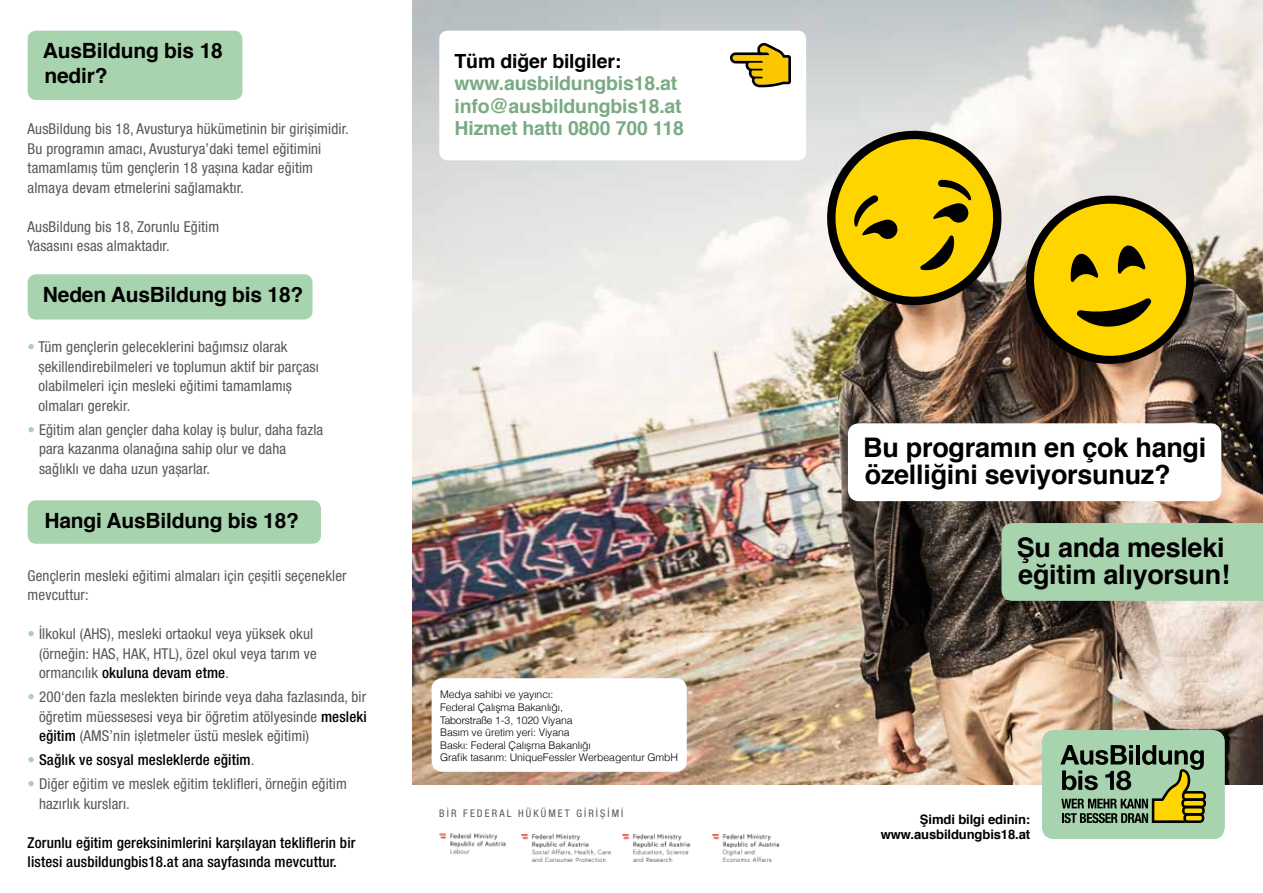
<style>
.page{position:relative;width:1263px;height:893px;background:#fff}
.page>*{position:absolute;margin:0;border:0;box-sizing:border-box;transform-origin:0 0}
.t1{font:700 27px/27px "Helvetica";letter-spacing:-.01em;color:#000}
.t2{font:700 21px/25.2px "Helvetica";letter-spacing:-.01em;color:#000}
.t3{font:700 19.5px/22.5px "Helvetica";letter-spacing:-.01em;color:#7aab84}
.t4{font:700 19.5px "Helvetica";letter-spacing:-.01em;color:#000}
.t5{font:condensed 15px/19.5px "Helvetica Neue LT Pro";letter-spacing:.01em;color:#575756}
.t6{font:500 condensed 15px/19.5px "Helvetica Neue LT Pro";letter-spacing:.01em;color:#000}
.t7{font:700 13.05px/15.8px "Helvetica";letter-spacing:-.01em;color:#000;text-align:right}
.t8{font:300 10.5px/12.6px "Helvetica";letter-spacing:-.01em;color:#000}
.t9{font:condensed 10.5px "Helvetica Neue LT Pro";letter-spacing:.2em;color:#575756}
.t10{font:300 10.5px "Helvetica Neue LT Std";letter-spacing:-.01em;color:#000}
.s1{color:#a8d3af}
.s2{font-weight:500;color:#000}
.s3{font-weight:400;color:#a8d3af}
.s4{font-weight:400;color:#575756}
.s5{font-family:"Helvetica"}
</style>
<div class="page">
<img style="left:412px;top:0;width:851px;height:785px">
<div style="left:848px;top:423px;width:373px;height:78px;background:#fff;border-radius:11px"></div>
<div style="left:1001px;top:523px;width:262px;height:78px;background:#a8d3af"></div>
<svg style="left:1042px;top:730px;width:182px;height:109px;background:#8fac85"></svg>
<div style="left:28px;top:274px;width:285px;height:46px;background:#a8d3af;border-radius:9px"></div>
<div style="left:28px;top:31px;width:214px;height:69px;background:#a8d3af;border-radius:9px"></div>
<svg style="left:818px;top:122px;width:192px;height:192px;background:#c6af45"></svg>
<svg style="left:1019px;top:189px;width:182px;height:182px;background:#b0972c"></svg>
<div style="left:439px;top:31px;width:367px;height:129px;background:#fff;border-radius:9px"></div>
<svg style="left:730px;top:43px;width:61px;height:44px"></svg>
<div style="left:432px;top:678px;width:255px;height:94px;background:#fff;border-radius:11px"></div>
<div style="left:28px;top:500px;width:293px;height:44px;background:#a8d3af;border-radius:9px"></div>
<img style="left:712px;top:834px;width:68px;height:27px">
<img style="left:522px;top:834px;width:90px;height:27px">
<img style="left:439px;top:833px;width:67px;height:22px">
<img style="left:623px;top:834px;width:68px;height:27px">
<h2 class="t2" style="left:43px;top:38px;width:181px">AusBildung bis 18 nedir?</h2>
<p class="t5" style="left:28px;top:119px;width:323px">AusBildung bis 18, Avusturya hükümetinin bir girişimidir.<br>Bu programın amacı, Avusturya’daki temel eğitimini tamamlamış tüm gençlerin 18 yaşına kadar eğitim almaya devam etmelerini sağlamaktır.</p>
<p class="t5" style="left:28px;top:217px;width:193px">AusBildung bis 18, Zorunlu Eğitim<br>Yasasını esas almaktadır.</p>
<h2 class="t2" style="left:43px;top:282px;width:262px">Neden AusBildung bis 18?</h2>
<p class="t5" style="left:38px;top:337px;width:282px;text-indent:-11px"><span class="s1">•</span> Tüm gençlerin geleceklerini bağımsız olarak şekillendirebilmeleri ve toplumun aktif bir parçası olabilmeleri için mesleki eğitimi tamamlamış olmaları gerekir.</p>
<p class="t5" style="left:39px;top:420px;width:286px;text-indent:-11px"><span class="s1">•</span> Eğitim alan gençler daha kolay iş bulur, daha fazla para kazanma olanağına sahip olur ve daha sağlıklı ve daha uzun yaşarlar.</p>
<h2 class="t2" style="left:44px;top:508px;width:256px">Hangi AusBildung bis 18?</h2>
<p class="t5" style="left:28px;top:565px;width:320px">Gençlerin mesleki eğitimi almaları için çeşitli seçenekler mevcuttur:</p>
<p class="t5" style="left:39px;top:624px;width:279px;text-indent:-11px"><span class="s1">•</span> İlkokul (AHS), mesleki ortaokul veya yüksek okul (örneğin: HAS, HAK, HTL), özel okul veya tarım ve ormancılık <span class="s2">okuluna devam etme</span>.</p>
<p class="t5" style="left:39px;top:687px;width:329px;text-align:justify;text-indent:-11px"><span class="s1">•</span> 200‘den fazla meslekten birinde veya daha fazlasında, bir öğretim müessesesi veya bir öğretim atölyesinde <span class="s2">mesleki eğitim</span> (AMS’nin işletmeler üstü meslek eğitimi)</p>
<p class="t6" style="left:28px;top:750px;width:228px"><span class="s3">•</span> Sağlık ve sosyal mesleklerde eğitim<span class="s4">.</span></p>
<p class="t5" style="left:39px;top:774px;width:309px;text-indent:-11px"><span class="s1">•</span> Diğer eğitim ve meslek eğitim teklifleri, örneğin eğitim hazırlık kursları.</p>
<p class="t6" style="left:28px;top:832px;width:329px">Zorunlu eğitim gereksinimlerini karşılayan tekliflerin bir listesi ausbildungbis18.at ana sayfasında mevcuttur.</p>
<h3 class="t4" style="left:455px;top:45px;width:168px">Tüm diğer bilgiler:</h3>
<h3 class="t3" style="left:455px;top:72px;width:231px">www.ausbildungbis18.at info@ausbildungbis18.at<br>Hizmet hattı 0800 700 118</h3>
<p class="t8" style="left:440px;top:688px;width:124px">Medya sahibi ve yayıncı:<br>Federal Çalışma Bakanlığı,</p>
<p class="t10" style="left:440px;top:713px;width:134px">Taborstraße 1-3<span class="s5">, 1020 Viyana</span></p>
<p class="t8" style="left:440px;top:725px;width:239px">Basım ve üretim yeri: Viyana<br>Baskı: Federal Çalışma Bakanlığı<br>Grafik tasarım: UniqueFessler Werbeagentur GmbH</p>
<p class="t9" style="left:439px;top:807px;width:186px">BİR FEDERAL HÜKÜMET GİRİŞİMİ</p>
<h1 class="t1" style="left:863px;top:434px;width:345px">Bu programın en çok hangi özelliğini seviyorsunuz?</h1>
<h1 class="t1" style="left:1017px;top:534px;width:215px">Şu anda mesleki eğitim alıyorsun!</h1>
<p class="t7" style="left:881px;top:811px;width:151px">Şimdi bilgi edinin: www.ausbildungbis18.at</p>
</div>
